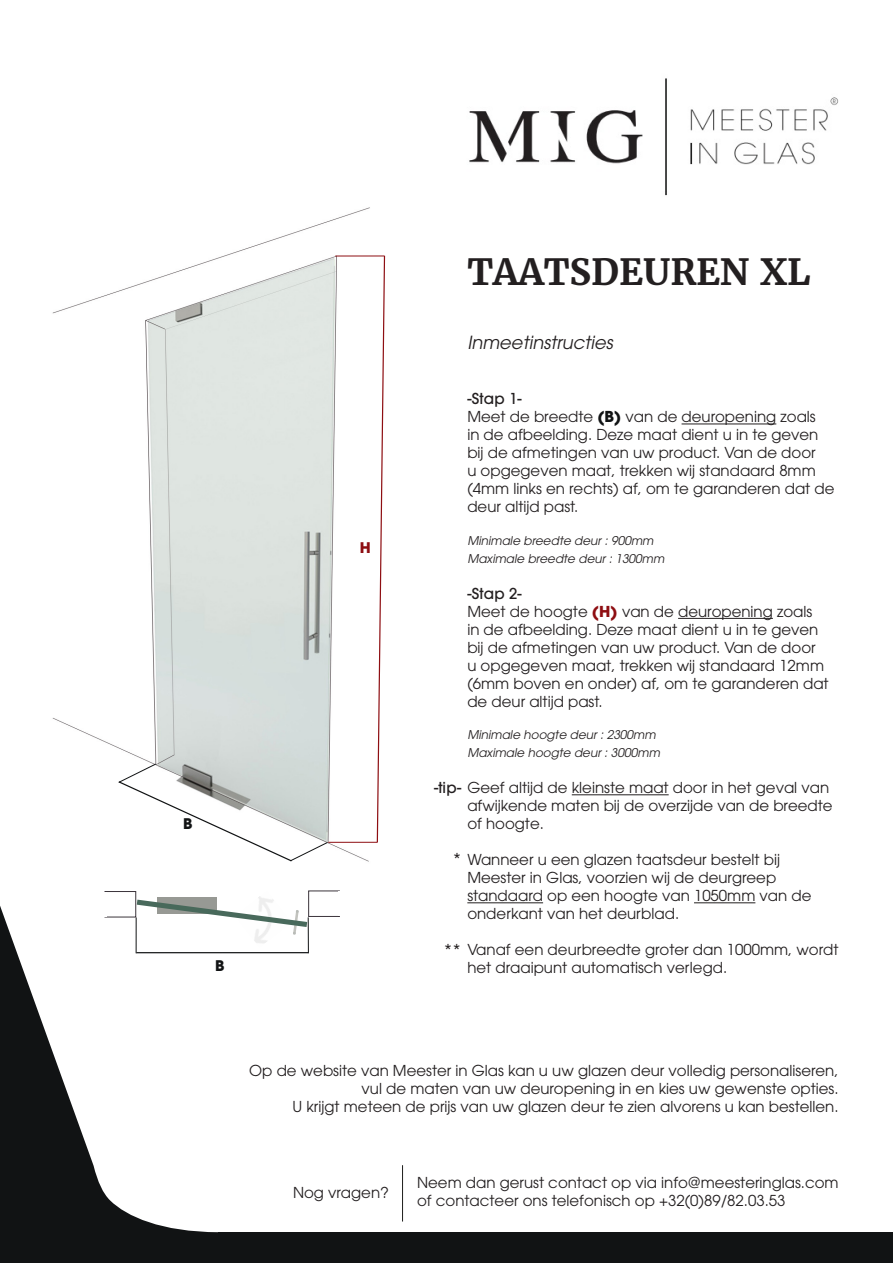
<style>
.page{position:relative;width:893px;height:1263px;background:#fff}
.page>*{position:absolute;margin:0;border:0;box-sizing:border-box;transform-origin:0 0}
.t1{font:700 36px "Merriweather";color:#231f20}
.t2{font:italic 18px "ITC Avant Garde Pro";color:#231f20}
.t3{font:15px/18px "ITC Avant Garde Pro";color:#231f20}
.t4{font:500 15px "ITC Avant Garde Pro";letter-spacing:.015em;color:#231f20}
.t5{font:700 14.55px "ITC Avant Garde Pro";color:#111314}
.t6{font:700 14.55px "ITC Avant Garde Pro";color:#8e0e12}
.t7{font:italic 12px "ITC Avant Garde Pro";color:#231f20}
.s1{font-weight:700;color:#111314}
.s2{font-weight:700;color:#8e0e12}
.s3{font-weight:500}
</style>
<div class="page">
<svg style="left:0;top:905px;width:219px;height:358px"></svg>
<div style="left:219px;top:1232px;width:674px;height:31px;background:#111314"></div>
<div style="left:157px;top:897px;width:60px;height:16px;background:#979994"></div>
<img style="left:52px;top:207px;width:324px;height:655px">
<img style="left:469px;top:78px;width:370px;height:118px">
<hr style="left:682px;top:424px;width:94px;height:1px;background:#231f20">
<hr style="left:678px;top:618px;width:95px;height:1px;background:#231f20">
<hr style="left:572px;top:794px;width:97px;height:1px;background:#231f20">
<hr style="left:467px;top:902px;width:76px;height:1px;background:#231f20">
<hr style="left:694px;top:902px;width:61px;height:1px;background:#231f20">
<svg style="left:117px;top:763px;width:211px;height:99px"></svg>
<svg style="left:376px;top:255px;width:10px;height:588px"></svg>
<hr style="left:402px;top:1165px;width:1px;height:56px;background:#1d1d1b">
<hr style="left:328px;top:842px;width:49px;height:1px;background:#8e0e12">
<hr style="left:335px;top:256px;width:49px;height:1px;background:#8e0e12">
<hr style="left:136px;top:952px;width:172px;height:1px;background:#111314">
<div style="left:308px;top:890px;width:32px;height:27px;background:#fff;border:1px solid #3b343b"></div>
<hr style="left:136px;top:917px;width:1px;height:36px;background:#111314">
<hr style="left:308px;top:917px;width:1px;height:36px;background:#111314">
<svg style="left:137px;top:900px;width:170px;height:36px"></svg>
<div style="left:105px;top:891px;width:31px;height:26px;background:#fff;border:1px solid #3b343b"></div>
<div style="left:338px;top:891px;width:31px;height:25px;background:#fff"></div>
<div style="left:76px;top:892px;width:31px;height:25px;background:#fff"></div>
<p class="t5" style="left:183px;top:813px;width:11px">B</p>
<p class="t5" style="left:215px;top:956px;width:11px">B</p>
<p class="t6" style="left:360px;top:538px;width:12px">H</p>
<p class="t1" style="left:467px;top:249px;width:345px">TAATSDEUREN XL</p>
<p class="t2" style="left:467px;top:332px;width:151px">Inmeetinstructies</p>
<p class="t4" style="left:467px;top:389px;width:56px">-Stap 1-</p>
<p class="t3" style="left:467px;top:408px;width:369px">Meet de breedte <span class="s1">(B)</span> van de deuropening zoals<br>in de afbeelding. Deze maat dient u in te geven bij de afmetingen van uw product. Van de door<br>u opgegeven maat, trekken wij standaard 8mm (4mm links en rechts) af, om te garanderen dat de deur altijd past.</p>
<p class="t7" style="left:467px;top:533px;width:190px">Minimale breedte deur : 900mm</p>
<p class="t7" style="left:467px;top:551px;width:201px">Maximale breedte deur : 1300mm</p>
<p class="t4" style="left:467px;top:584px;width:56px">-Stap 2-</p>
<p class="t3" style="left:467px;top:602px;width:363px">Meet de hoogte <span class="s2">(H)</span> van de deuropening zoals<br>in de afbeelding. Deze maat dient u in te geven bij de afmetingen van uw product. Van de door<br>u opgegeven maat, trekken wij standaard 12mm (6mm boven en onder) af, om te garanderen dat de deur altijd past.</p>
<p class="t7" style="left:467px;top:727px;width:193px">Minimale hoogte deur : 2300mm</p>
<p class="t7" style="left:467px;top:745px;width:197px">Maximale hoogte deur : 3000mm</p>
<p class="t3" style="left:467px;top:779px;width:367px;text-indent:-33px"><span class="s3">-tip-</span> Geef altijd de kleinste maat door in het geval van afwijkende maten bij de overzijde van de breedte of hoogte.</p>
<p class="t3" style="left:467px;top:851px;width:346px;text-indent:-14px"><span class="s3">*</span> Wanneer u een glazen taatsdeur bestelt bij Meester in Glas, voorzien wij de deurgreep standaard op een hoogte van 1050mm van de onderkant van het deurblad.</p>
<p class="t3" style="left:467px;top:941px;width:373px;text-indent:-24px"><span class="s3">**</span> Vanaf een deurbreedte groter dan 1000mm, wordt het draaipunt automatisch verlegd.</p>
<p class="t3" style="left:249px;top:1061px;width:591px">Op de website van Meester in Glas kan u uw glazen deur volledig personaliseren,</p>
<p class="t3" style="left:362px;top:1079px;width:478px">vul de maten van uw deuropening in en kies uw gewenste opties.</p>
<p class="t3" style="left:292px;top:1097px;width:548px">U krijgt meteen de prijs van uw glazen deur te zien alvorens u kan bestellen.</p>
<p class="t3" style="left:293px;top:1183px;width:98px">Nog vragen?</p>
<p class="t3" style="left:417px;top:1174px;width:423px">Neem dan gerust contact op via info@meesteringlas.com</p>
<p class="t3" style="left:417px;top:1192px;width:370px">of contacteer ons telefonisch op +32(0)89/82.03.53</p>
</div>
